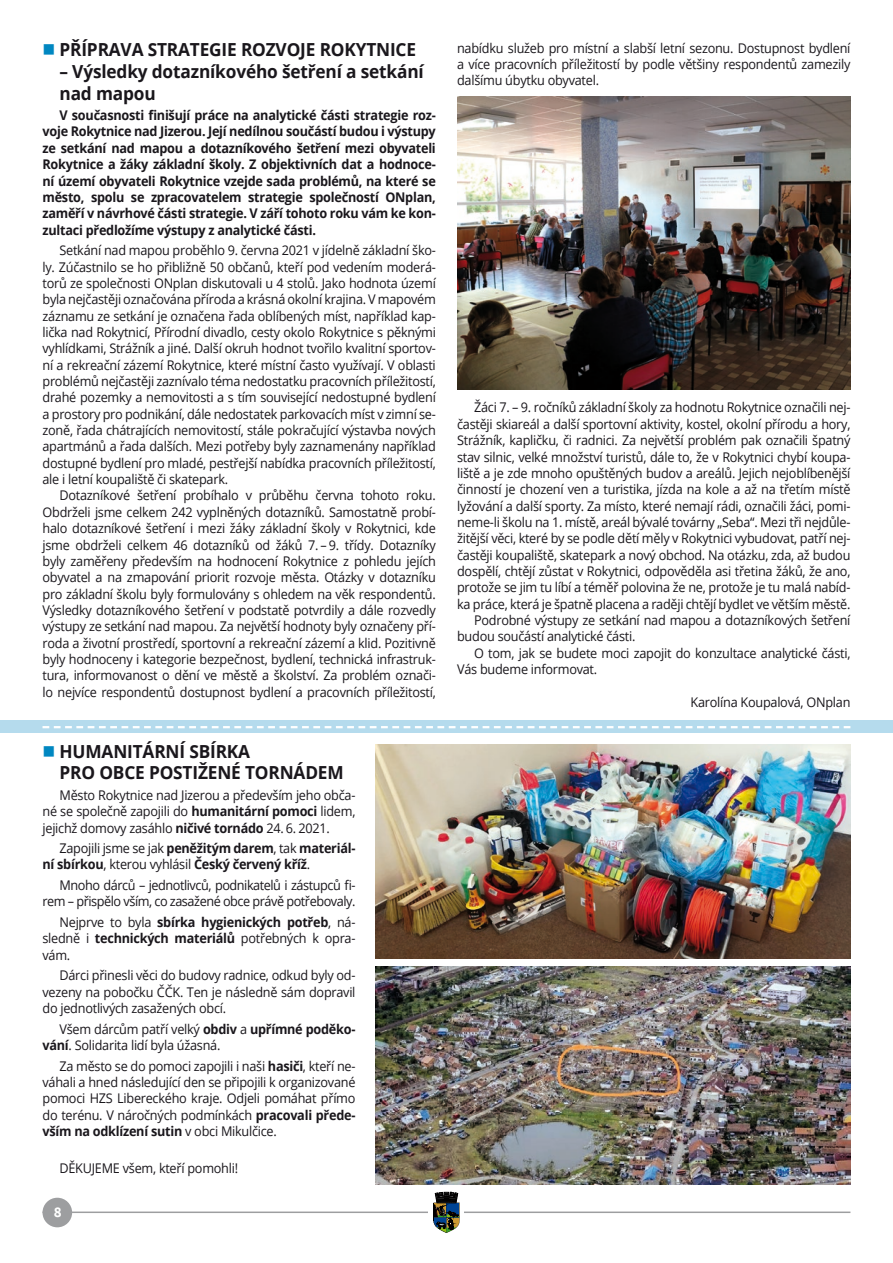
<style>
.page{position:relative;width:893px;height:1263px;background:#fff}
.page>*{position:absolute;margin:0;border:0;box-sizing:border-box;transform-origin:0 0}
.t1{font:700 18px/21.6px "Open Sans";letter-spacing:-.01em;color:#1a171c;scale:.96 1}
.t2{font:700 15px "Source Sans Pro";color:#fff}
.AAA_Body_Text{font:13.35px/16.4px "Open Sans";letter-spacing:-.02em;color:#1a171c;text-align:justify;scale:.95 1}
.AAA_Body_Text-2{font:700 13.35px/16.4px "Open Sans";letter-spacing:-.02em;color:#1a171c;text-align:justify;scale:.95 1}
.s1{font-weight:700}
.s2{font-weight:400}
</style>
<div class="page">
<hr style="left:43px;top:1211px;width:807px;height:2px;background:#9d9ea0">
<div style="left:429px;top:1192px;width:35px;height:42px;background:#fff"></div>
<svg style="left:433px;top:1192px;width:27px;height:41px"></svg>
<div style="left:43px;top:1198px;width:29px;height:29px;background:#9d9ea0;border-radius:50%"></div>
<div style="left:0;top:720px;width:893px;height:13px;background:#b5dbed"></div>
<img style="left:457px;top:97px;width:393px;height:293px">
<img style="left:375px;top:745px;width:475px;height:214px">
<img style="left:375px;top:967px;width:475px;height:218px">
<svg style="left:43px;top:726px;width:807px;height:2px"></svg>
<p class="t1" style="left:60px;top:39px;width:373px">PŘÍPRAVA STRATEGIE ROZVOJE ROKYTNICE</p>
<p class="t1" style="left:60px;top:60px;width:381px">– Výsledky dotazníkového šetření a setkání nad mapou</p>
<p class="AAA_Body_Text-2" style="left:43px;top:107px;width:416px;text-indent:17px">V současnosti finišují práce na analytické části strategie roz&shy;voje Rokytnice nad Jizerou. Její nedílnou součástí budou i výstupy ze setkání nad mapou a dotazníkového šetření mezi obyvateli Rokytnice a žáky základní školy. Z objektivních dat a hodnoce&shy;ní území obyvateli Rokytnice vzejde sada problémů, na které se město, spolu se zpracovatelem strategie společností ONplan, zaměří v návrhové části strategie. V září tohoto roku vám ke kon&shy;zultaci předložíme výstupy z analytické části.</p>
<p class="AAA_Body_Text" style="left:43px;top:242px;width:416px;text-indent:17px">Setkání nad mapou proběhlo 9. června 2021 v jídelně základní ško&shy;ly. Zúčastnilo se ho přibližně 50 občanů, kteří pod vedením moderá&shy;torů ze společnosti ONplan diskutovali u 4 stolů. Jako hodnota území byla nejčastěji označována příroda a krásná okolní krajina. V mapovém záznamu ze setkání je označena řada oblíbených míst, například kap&shy;lička nad Rokytnicí, Přírodní divadlo, cesty okolo Rokytnice s pěknými vyhlídkami, Strážník a jiné. Další okruh hodnot tvořilo kvalitní sportov&shy;ní a rekreační zázemí Rokytnice, které místní často využívají. V oblasti problémů nejčastěji zaznívalo téma nedostatku pracovních příležitostí, drahé pozemky a nemovitosti a s tím související nedostupné bydlení a prostory pro podnikání, dále nedostatek parkovacích míst v zimní se&shy;zoně, řada chátrajících nemovitostí, stále pokračující výstavba nových apartmánů a řada dalších. Mezi potřeby byly zaznamenány například dostupné bydlení pro mladé, pestřejší nabídka pracovních příležitostí, ale i letní koupaliště či skatepark.</p>
<p class="AAA_Body_Text" style="left:43px;top:487px;width:416px;text-indent:17px">Dotazníkové šetření probíhalo v průběhu června tohoto roku.<br>Obdrželi jsme celkem 242 vyplněných dotazníků. Samostatně probí&shy;halo dotazníkové šetření i mezi žáky základní školy v Rokytnici, kde jsme obdrželi celkem 46 dotazníků od žáků 7. – 9. třídy. Dotazníky byly zaměřeny především na hodnocení Rokytnice z pohledu jejích obyvatel a na zmapování priorit rozvoje města. Otázky v dotazníku pro základní školu byly formulovány s ohledem na věk respondentů.<br>Výsledky dotazníkového šetření v podstatě potvrdily a dále rozvedly výstupy ze setkání nad mapou. Za největší hodnoty byly označeny pří&shy;roda a životní prostředí, sportovní a rekreační zázemí a klid. Pozitivně byly hodnoceny i kategorie bezpečnost, bydlení, technická infrastruk&shy;tura, informovanost o dění ve městě a školství. Za problém označi&shy;lo nejvíce respondentů dostupnost bydlení a pracovních příležitostí,</p>
<p class="t1" style="left:60px;top:740px;width:298px">HUMANITÁRNÍ SBÍRKA<br>PRO OBCE POSTIŽENÉ TORNÁDEM</p>
<p class="AAA_Body_Text" style="left:43px;top:786px;width:331px;text-indent:17px">Město Rokytnice nad Jizerou a především jeho obča&shy;né se společně zapojili do <span class="s1">humanitární pomoci</span> lidem, jejichž domovy zasáhlo <span class="s1">ničivé tornádo</span> 24. 6. 2021.</p>
<p class="AAA_Body_Text-2" style="left:43px;top:840px;width:331px;text-indent:17px"><span class="s2">Zapojili jsme se jak</span> peněžitým darem<span class="s2">, tak</span> materiál&shy;ní sbírkou<span class="s2">, kterou vyhlásil</span> Český červený kříž<span class="s2">.</span></p>
<p class="AAA_Body_Text" style="left:43px;top:877px;width:331px;text-align:right">Mnoho dárců – jednotlivců, podnikatelů i zástupců fi&shy;rem – přispělo vším, co zasažené obce právě potřebovaly.</p>
<p class="AAA_Body_Text" style="left:43px;top:914px;width:331px;text-indent:17px">Nejprve to byla <span class="s1">sbírka hygienických potřeb</span>, ná&shy;sledně i <span class="s1">technických materiálů</span> potřebných k opra&shy;vám.</p>
<p class="AAA_Body_Text" style="left:43px;top:967px;width:331px;text-indent:17px">Dárci přinesli věci do budovy radnice, odkud byly od&shy;vezeny na pobočku ČČK. Ten je následně sám dopravil do jednotlivých zasažených obcí.</p>
<p class="AAA_Body_Text" style="left:43px;top:1020px;width:331px;text-indent:17px">Všem dárcům patří velký <span class="s1">obdiv</span> a <span class="s1">upřímné poděko&shy;vání</span>. Solidarita lidí byla úžasná.</p>
<p class="AAA_Body_Text" style="left:43px;top:1057px;width:331px;text-indent:17px">Za město se do pomoci zapojili i naši <span class="s1">hasiči</span>, kteří ne&shy;váhali a hned následující den se připojili k organizované pomoci HZS Libereckého kraje. Odjeli pomáhat přímo do terénu. V náročných podmínkách <span class="s1">pracovali přede&shy;vším na odklízení sutin</span> v obci Mikulčice.</p>
<p class="AAA_Body_Text" style="left:60px;top:1159px;width:189px">DĚKUJEME všem, kteří pomohli!</p>
<p class="t2" style="left:54px;top:1201px;width:9px">8</p>
<p class="AAA_Body_Text" style="left:457px;top:39px;width:416px">nabídku služeb pro místní a slabší letní sezonu. Dostupnost bydlení a více pracovních příležitostí by podle většiny respondentů zamezily dalšímu úbytku obyvatel.</p>
<p class="AAA_Body_Text" style="left:457px;top:399px;width:416px;text-indent:17px">Žáci 7. – 9. ročníků základní školy za hodnotu Rokytnice označili nej&shy;častěji skiareál a další sportovní aktivity, kostel, okolní přírodu a hory, Strážník, kapličku, či radnici. Za největší problém pak označili špatný stav silnic, velké množství turistů, dále to, že v Rokytnici chybí koupa&shy;liště a je zde mnoho opuštěných budov a areálů. Jejich nejoblíbenější činností je chození ven a turistika, jízda na kole a až na třetím místě lyžování a další sporty. Za místo, které nemají rádi, označili žáci, pomi&shy;neme-li školu na 1. místě, areál bývalé továrny „Seba“. Mezi tři nejdůle&shy;žitější věci, které by se podle dětí měly v Rokytnici vybudovat, patří nej&shy;častěji koupaliště, skatepark a nový obchod. Na otázku, zda, až budou dospělí, chtějí zůstat v Rokytnici, odpověděla asi třetina žáků, že ano, protože se jim tu líbí a téměř polovina že ne, protože je tu malá nabíd&shy;ka práce, která je špatně placena a raději chtějí bydlet ve větším městě.</p>
<p class="AAA_Body_Text" style="left:457px;top:612px;width:416px;text-indent:17px">Podrobné výstupy ze setkání nad mapou a dotazníkových šetření budou součástí analytické části.</p>
<p class="AAA_Body_Text" style="left:457px;top:644px;width:416px;text-indent:17px">O tom, jak se budete moci zapojit do konzultace analytické části,<br>Vás budeme informovat.</p>
<p class="AAA_Body_Text" style="left:691px;top:693px;width:170px">Karolína Koupalová, ONplan</p>
</div>
